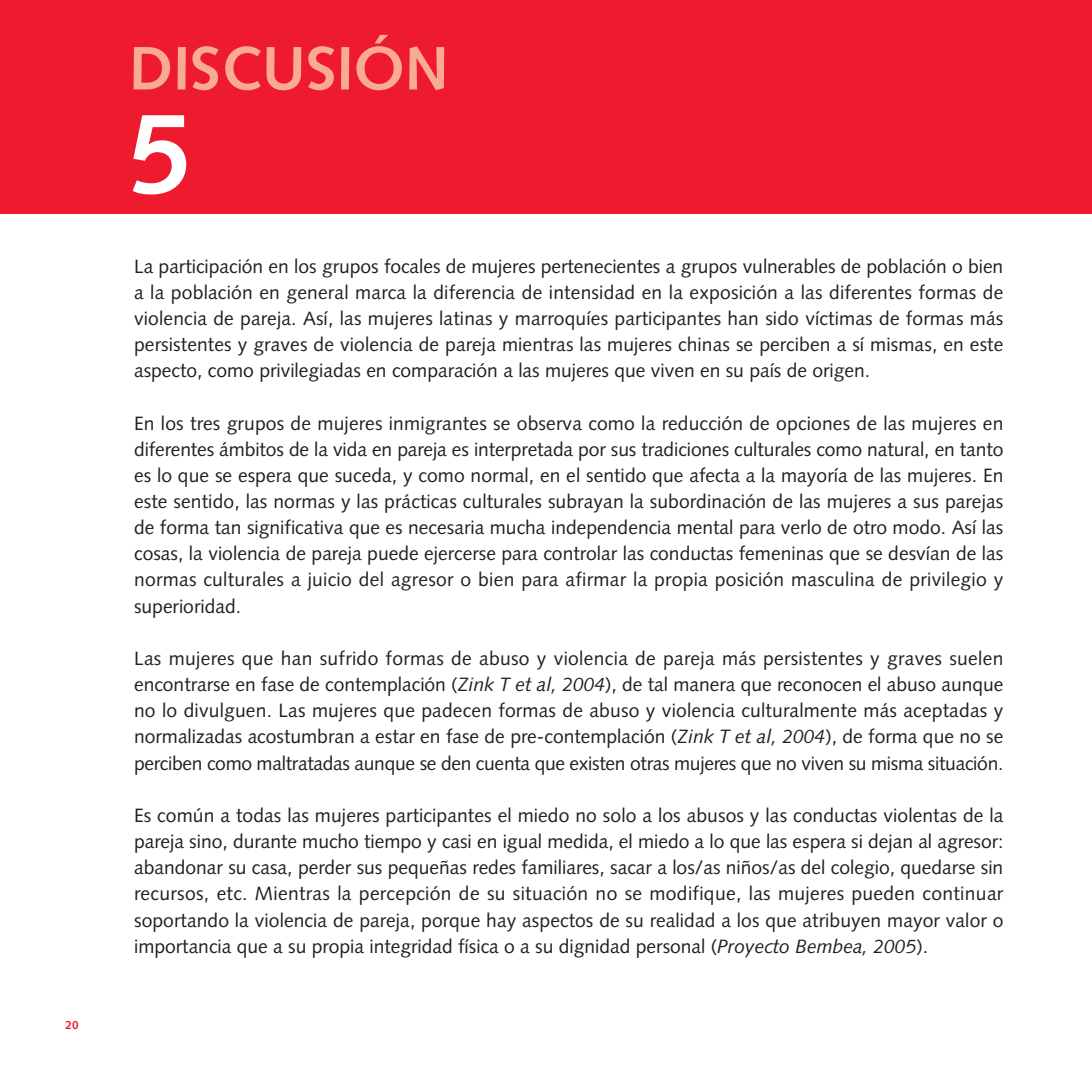
<style>
.page{position:relative;width:1092px;height:1092px;background:#fff}
.page>*{position:absolute;margin:0;border:0;box-sizing:border-box;transform-origin:0 0}
.t1{font:700 113.75px "Syntax";color:#fff}
.t2{font:700 61.25px "Syntax";color:#f8aa95}
.t3{font:19.25px/26.1px "Syntax";color:#231f20;text-align:justify}
.t4{font:700 11.72px "Syntax";color:#ed1b2d}
.s1{font-style:italic}
</style>
<div class="page">
<div style="left:0;top:0;width:1091px;height:213px;background:#ed1b2d"></div>
<p class="t4" style="left:65px;top:1020px;width:15px">20</p>
<h2 class="t2" style="left:129px;top:43px;width:321px">DISCUSIÓN</h2>
<h1 class="t1" style="left:129px;top:107px;width:65px">5</h1>
<p class="t3" style="left:134px;top:255px;width:870px">La participación en los grupos focales de mujeres pertenecientes a grupos vulnerables de población o bien a la población en general marca la diferencia de intensidad en la exposición a las diferentes formas de violencia de pareja. Así, las mujeres latinas y marroquíes participantes han sido víctimas de formas más persistentes y graves de violencia de pareja mientras las mujeres chinas se perciben a sí mismas, en este aspecto, como privilegiadas en comparación a las mujeres que viven en su país de origen.</p>
<p class="t3" style="left:134px;top:411px;width:870px">En los tres grupos de mujeres inmigrantes se observa como la reducción de opciones de las mujeres en diferentes ámbitos de la vida en pareja es interpretada por sus tradiciones culturales como natural, en tanto es lo que se espera que suceda, y como normal, en el sentido que afecta a la mayoría de las mujeres. En este sentido, las normas y las prácticas culturales subrayan la subordinación de las mujeres a sus parejas de forma tan significativa que es necesaria mucha independencia mental para verlo de otro modo. Así las cosas, la violencia de pareja puede ejercerse para controlar las conductas femeninas que se desvían de las normas culturales a juicio del agresor o bien para afirmar la propia posición masculina de privilegio y superioridad.</p>
<p class="t3" style="left:134px;top:647px;width:870px">Las mujeres que han sufrido formas de abuso y violencia de pareja más persistentes y graves suelen encontrarse en fase de contemplación (<span class="s1">Zink T et al, 2004</span>), de tal manera que reconocen el abuso aunque no lo divulguen. Las mujeres que padecen formas de abuso y violencia culturalmente más aceptadas y normalizadas acostumbran a estar en fase de pre-contemplación (<span class="s1">Zink T et al, 2004</span>), de forma que no se perciben como maltratadas aunque se den cuenta que existen otras mujeres que no viven su misma situación.</p>
<p class="t3" style="left:134px;top:804px;width:870px">Es común a todas las mujeres participantes el miedo no solo a los abusos y las conductas violentas de la pareja sino, durante mucho tiempo y casi en igual medida, el miedo a lo que las espera si dejan al agresor: abandonar su casa, perder sus pequeñas redes familiares, sacar a los/as niños/as del colegio, quedarse sin recursos, etc. Mientras la percepción de su situación no se modifique, las mujeres pueden continuar soportando la violencia de pareja, porque hay aspectos de su realidad a los que atribuyen mayor valor o importancia que a su propia integridad física o a su dignidad personal (<span class="s1">Proyecto Bembea, 2005</span>).</p>
</div>
